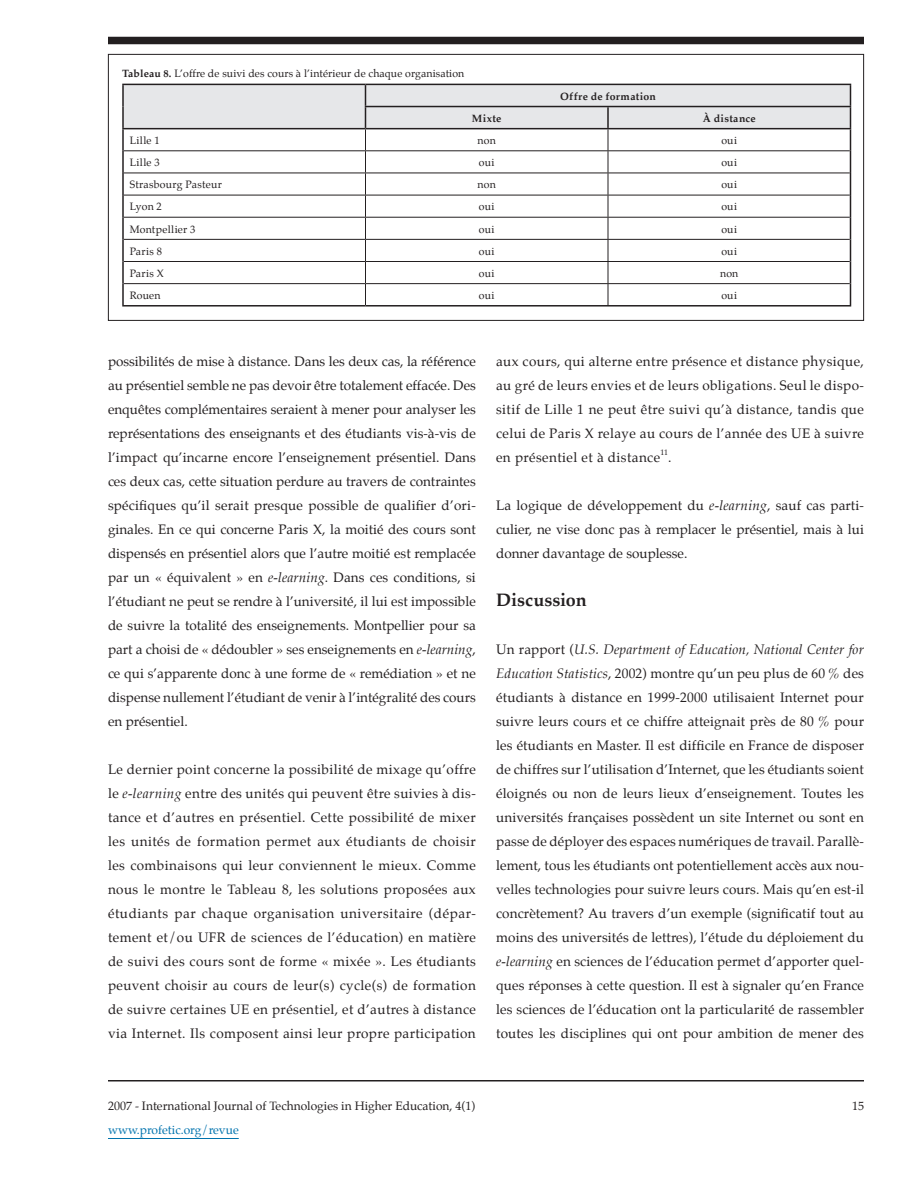
<style>
.page{position:relative;width:918px;height:1188px;background:#fff}
.page>*{position:absolute;margin:0;border:0;box-sizing:border-box;transform-origin:0 0}
.Titre_2{font:700 18px "Palatino";color:#231f20}
.Corps_de_texte{font:13.5px/24px "Palatino";letter-spacing:.015em;color:#231f20;text-align:justify}
.t1{font:12px "Palatino";color:#231f20}
.t2{font:12px "Palatino";color:#0073ae}
.Tableau{font:10.5px "Palatino";letter-spacing:.02em;color:#231f20}
.Figure_1{font:10.5px "Palatino";letter-spacing:.01em;color:#231f20}
.Tableau_Header{font:700 10.5px "Palatino";letter-spacing:.035em;color:#231f20}
.Corps_de_texte-2{font:7.8px "Palatino";color:#231f20}
.s1{font-weight:700}
.s2{font-style:italic}
</style>
<div class="page">
<div style="left:108px;top:37px;width:756px;height:7px;background:#231f20"></div>
<hr style="left:108px;top:1080px;width:756px;height:2px;background:#231f20">
<hr style="left:122px;top:129px;width:2px;height:22px;background:#231f20">
<hr style="left:122px;top:151px;width:2px;height:22px;background:#231f20">
<hr style="left:122px;top:173px;width:2px;height:22px;background:#231f20">
<hr style="left:122px;top:195px;width:2px;height:22px;background:#231f20">
<hr style="left:122px;top:217px;width:2px;height:22px;background:#231f20">
<hr style="left:122px;top:239px;width:2px;height:23px;background:#231f20">
<hr style="left:122px;top:262px;width:2px;height:22px;background:#231f20">
<hr style="left:122px;top:284px;width:2px;height:21px;background:#231f20">
<hr style="left:122px;top:305px;width:244px;height:2px;background:#231f20">
<hr style="left:366px;top:305px;width:242px;height:2px;background:#231f20">
<hr style="left:608px;top:305px;width:243px;height:2px;background:#231f20">
<hr style="left:122px;top:84px;width:244px;height:1px;background:#231f20">
<hr style="left:122px;top:85px;width:2px;height:22px;background:#231f20">
<hr style="left:122px;top:107px;width:2px;height:21px;background:#231f20">
<svg style="left:123px;top:84px;width:728px;height:221px"></svg>
<hr style="left:122px;top:128px;width:244px;height:1px;background:#231f20">
<hr style="left:366px;top:128px;width:242px;height:1px;background:#231f20">
<hr style="left:608px;top:128px;width:243px;height:1px;background:#231f20">
<div style="left:108px;top:54px;width:756px;height:267px;border:1px solid #231f20"></div>
<hr style="left:108px;top:1138px;width:131px;height:1px;background:#0073ae">
<p class="Figure_1" style="left:122px;top:65px;width:344px"><span class="s1">Tableau 8.</span> L’offre de suivi des cours à l’intérieur de chaque organisation</p>
<p class="Tableau_Header" style="left:560px;top:87px;width:97px">Offre de formation</p>
<p class="Tableau_Header" style="left:472px;top:109px;width:31px">Mixte</p>
<p class="Tableau_Header" style="left:703px;top:109px;width:55px">À distance</p>
<p class="Tableau" style="left:130px;top:132px;width:31px">Lille 1</p>
<p class="Tableau" style="left:478px;top:132px;width:20px">non</p>
<p class="Tableau" style="left:721px;top:132px;width:17px">oui</p>
<p class="Tableau" style="left:130px;top:154px;width:31px">Lille 3</p>
<p class="Tableau" style="left:479px;top:154px;width:17px">oui</p>
<p class="Tableau" style="left:721px;top:154px;width:17px">oui</p>
<p class="Tableau" style="left:130px;top:176px;width:94px">Strasbourg Pasteur</p>
<p class="Tableau" style="left:478px;top:176px;width:20px">non</p>
<p class="Tableau" style="left:721px;top:176px;width:17px">oui</p>
<p class="Tableau" style="left:130px;top:198px;width:34px">Lyon 2</p>
<p class="Tableau" style="left:479px;top:198px;width:17px">oui</p>
<p class="Tableau" style="left:721px;top:198px;width:17px">oui</p>
<p class="Tableau" style="left:130px;top:220px;width:67px">Montpellier 3</p>
<p class="Tableau" style="left:479px;top:220px;width:17px">oui</p>
<p class="Tableau" style="left:721px;top:220px;width:17px">oui</p>
<p class="Tableau" style="left:130px;top:242px;width:34px">Paris 8</p>
<p class="Tableau" style="left:479px;top:242px;width:17px">oui</p>
<p class="Tableau" style="left:721px;top:242px;width:17px">oui</p>
<p class="Tableau" style="left:130px;top:265px;width:36px">Paris X</p>
<p class="Tableau" style="left:479px;top:265px;width:17px">oui</p>
<p class="Tableau" style="left:720px;top:265px;width:20px">non</p>
<p class="Tableau" style="left:130px;top:287px;width:32px">Rouen</p>
<p class="Tableau" style="left:479px;top:287px;width:17px">oui</p>
<p class="Tableau" style="left:721px;top:287px;width:17px">oui</p>
<p class="Corps_de_texte" style="left:108px;top:349px;width:369px">possibilités de mise à distance. Dans les deux cas, la référence au présentiel semble ne pas devoir être totalement effacée. Des enquêtes complémentaires seraient à mener pour analyser les représentations des enseignants et des étudiants vis-à-vis de l’impact qu’incarne encore l’enseignement présentiel. Dans ces deux cas, cette situation perdure au travers de contraintes spécifiques qu’il serait presque possible de qualifier d’ori&shy;ginales. En ce qui concerne Paris X, la moitié des cours sont dispensés en présentiel alors que l’autre moitié est remplacée par un « équivalent » en <span class="s2">e-learning</span>. Dans ces conditions, si l’étudiant ne peut se rendre à l’université, il lui est impossible de suivre la totalité des enseignements. Montpellier pour sa part a choisi de « dédoubler » ses enseignements en <span class="s2">e-learning</span>, ce qui s’apparente donc à une forme de « remédiation » et ne dispense nullement l’étudiant de venir à l’intégralité des cours en présentiel.</p>
<p class="Corps_de_texte" style="left:108px;top:757px;width:369px">Le dernier point concerne la possibilité de mixage qu’offre le <span class="s2">e-learning</span> entre des unités qui peuvent être suivies à dis&shy;tance et d’autres en présentiel. Cette possibilité de mixer les unités de formation permet aux étudiants de choisir les combinaisons qui leur conviennent le mieux. Comme nous le montre le Tableau 8, les solutions proposées aux étudiants par chaque organisation universitaire (dépar&shy;tement et/ou UFR de sciences de l’éducation) en matière de suivi des cours sont de forme « mixée ». Les étudiants peuvent choisir au cours de leur(s) cycle(s) de formation de suivre certaines UE en présentiel, et d’autres à distance via Internet. Ils composent ainsi leur propre participation</p>
<p class="Corps_de_texte" style="left:496px;top:349px;width:369px">aux cours, qui alterne entre présence et distance physique, au gré de leurs envies et de leurs obligations. Seul le dispo&shy;sitif de Lille 1 ne peut être suivi qu’à distance, tandis que celui de Paris X relaye au cours de l’année des UE à suivre en présentiel et à distance</p>
<p class="Corps_de_texte-2" style="left:661px;top:446px;width:9px">11</p>
<p class="Corps_de_texte" style="left:668px;top:445px;width:5px">.</p>
<p class="Corps_de_texte" style="left:496px;top:493px;width:369px">La logique de développement du <span class="s2">e-learning</span>, sauf cas parti&shy;culier, ne vise donc pas à remplacer le présentiel, mais à lui donner davantage de souplesse.</p>
<p class="Titre_2" style="left:496px;top:585px;width:92px">Discussion</p>
<p class="Corps_de_texte" style="left:496px;top:637px;width:369px">Un rapport (<span class="s2">U.S. Department of Education, National Center for Education Statistics</span>, 2002) montre qu’un peu plus de 60 % des étudiants à distance en 1999-2000 utilisaient Internet pour suivre leurs cours et ce chiffre atteignait près de 80 % pour les étudiants en Master. Il est difficile en France de disposer de chiffres sur l’utilisation d’Internet, que les étudiants soient éloignés ou non de leurs lieux d’enseignement. Toutes les universités françaises possèdent un site Internet ou sont en passe de déployer des espaces numériques de travail. Parallè&shy;lement, tous les étudiants ont potentiellement accès aux nou&shy;velles technologies pour suivre leurs cours. Mais qu’en est-il concrètement? Au travers d’un exemple (significatif tout au moins des universités de lettres), l’étude du déploiement du <span class="s2">e-learning</span> en sciences de l’éducation permet d’apporter quel&shy;ques réponses à cette question. Il est à signaler qu’en France les sciences de l’éducation ont la particularité de rassembler toutes les disciplines qui ont pour ambition de mener des</p>
<p class="t1" style="left:108px;top:1096px;width:369px">2007 - International Journal of Technologies in Higher Education, 4(1)</p>
<p class="t2" style="left:108px;top:1120px;width:132px">www.profetic.org/revue</p>
<p class="t1" style="left:852px;top:1096px;width:13px">15</p>
</div>
